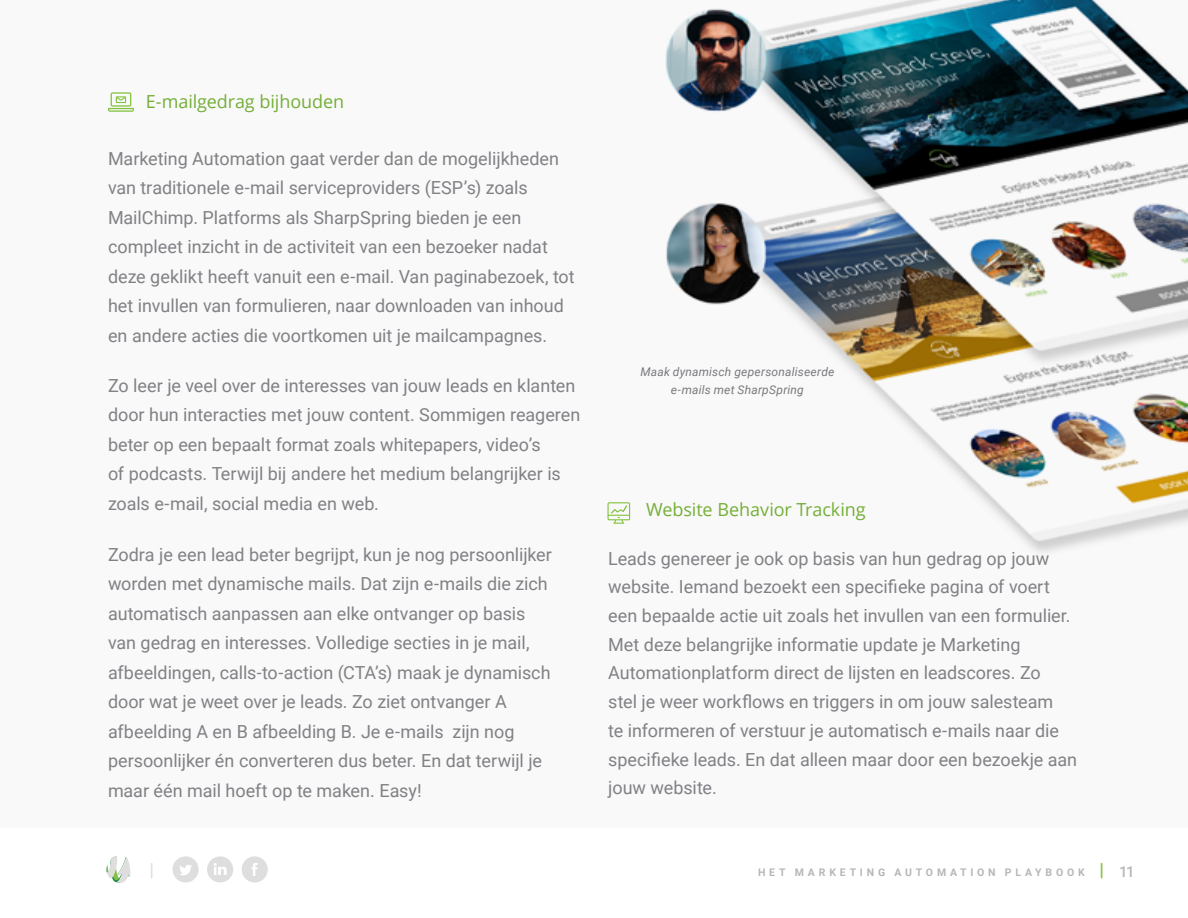
<style>
.page{position:relative;width:1188px;height:918px;background:#fff}
.page>*{position:absolute;margin:0;border:0;box-sizing:border-box;transform-origin:0 0}
.t1{font:18px/29.5px "Roboto";color:#828085}
.t2{font:18px "Open Sans";letter-spacing:-.005em;color:#74ae37}
.t3{font:700 18px "Roboto";color:#e0e0e1}
.t4{font:italic 12px/18px "Roboto";letter-spacing:.015em;color:#7a787d;text-align:center}
.t5{font:700 10.5px "Roboto";letter-spacing:.36em;color:#b7b6b9}
.s1{font-size:18px;color:#84c340}
.s2{font-weight:500;font-size:15px}
</style>
<div class="page">
<svg style="left:173px;top:856px;width:26px;height:27px"></svg>
<svg style="left:242px;top:856px;width:26px;height:27px"></svg>
<svg style="left:207px;top:856px;width:26px;height:27px"></svg>
<svg style="left:106px;top:856px;width:24px;height:27px"></svg>
<div style="left:0;top:0;width:1188px;height:828px;background:#f9f9f9"></div>
<svg style="left:108px;top:92px;width:26px;height:20px"></svg>
<img style="left:608px;top:0;width:580px;height:552px">
<p class="t2" style="left:146px;top:89px;width:200px">E-mailgedrag bijhouden</p>
<p class="t1" style="left:108px;top:143px;width:468px">Marketing Automation gaat verder dan de mogelijkheden van traditionele e-mail serviceproviders (ESP’s) zoals MailChimp. Platforms als SharpSpring bieden je een compleet inzicht in de activiteit van een bezoeker nadat deze geklikt heeft vanuit een e-mail. Van paginabezoek, tot het invullen van formulieren, naar downloaden van inhoud en andere acties die voortkomen uit je mailcampagnes.</p>
<p class="t1" style="left:108px;top:370px;width:474px">Zo leer je veel over de interesses van jouw leads en klanten door hun interacties met jouw content. Sommigen reageren beter op een bepaalt format zoals whitepapers, video’s<br>of podcasts. Terwijl bij andere het medium belangrijker is zoals e-mail, social media en web.</p>
<p class="t1" style="left:108px;top:539px;width:446px">Zodra je een lead beter begrijpt, kun je nog persoonlijker worden met dynamische mails. Dat zijn e-mails die zich automatisch aanpassen aan elke ontvanger op basis van gedrag en interesses. Volledige secties in je mail, afbeeldingen, calls-to-action (CTA’s) maak je dynamisch door wat je weet over je leads. Zo ziet ontvanger A afbeelding A en B afbeelding B. Je e-mails zijn nog persoonlijker én converteren dus beter. En dat terwijl je maar één mail hoeft op te maken. Easy!</p>
<p class="t4" style="left:641px;top:363px;width:195px">Maak dynamisch gepersonaliseerde e-mails met SharpSpring</p>
<p class="t2" style="left:646px;top:497px;width:221px">Website Behavior Tracking</p>
<p class="t1" style="left:608px;top:543px;width:470px;line-height:28.7px">Leads genereer je ook op basis van hun gedrag op jouw website. Iemand bezoekt een specifieke pagina of voert een bepaalde actie uit zoals het invullen van een formulier.<br>Met deze belangrijke informatie update je Marketing Automationplatform direct de lijsten en leadscores. Zo<br>stel je weer workflows en triggers in om jouw salesteam<br>te informeren of verstuur je automatisch e-mails naar die specifieke leads. En dat alleen maar door een bezoekje aan jouw website.</p>
<p class="t3" style="left:150px;top:857px;width:6px">|</p>
<p class="t5" style="left:758px;top:865px;width:378px">HET MARKETING AUTOMATION PLAYBOOK <span class="s1">|</span> <span class="s2">11</span></p>
</div>
